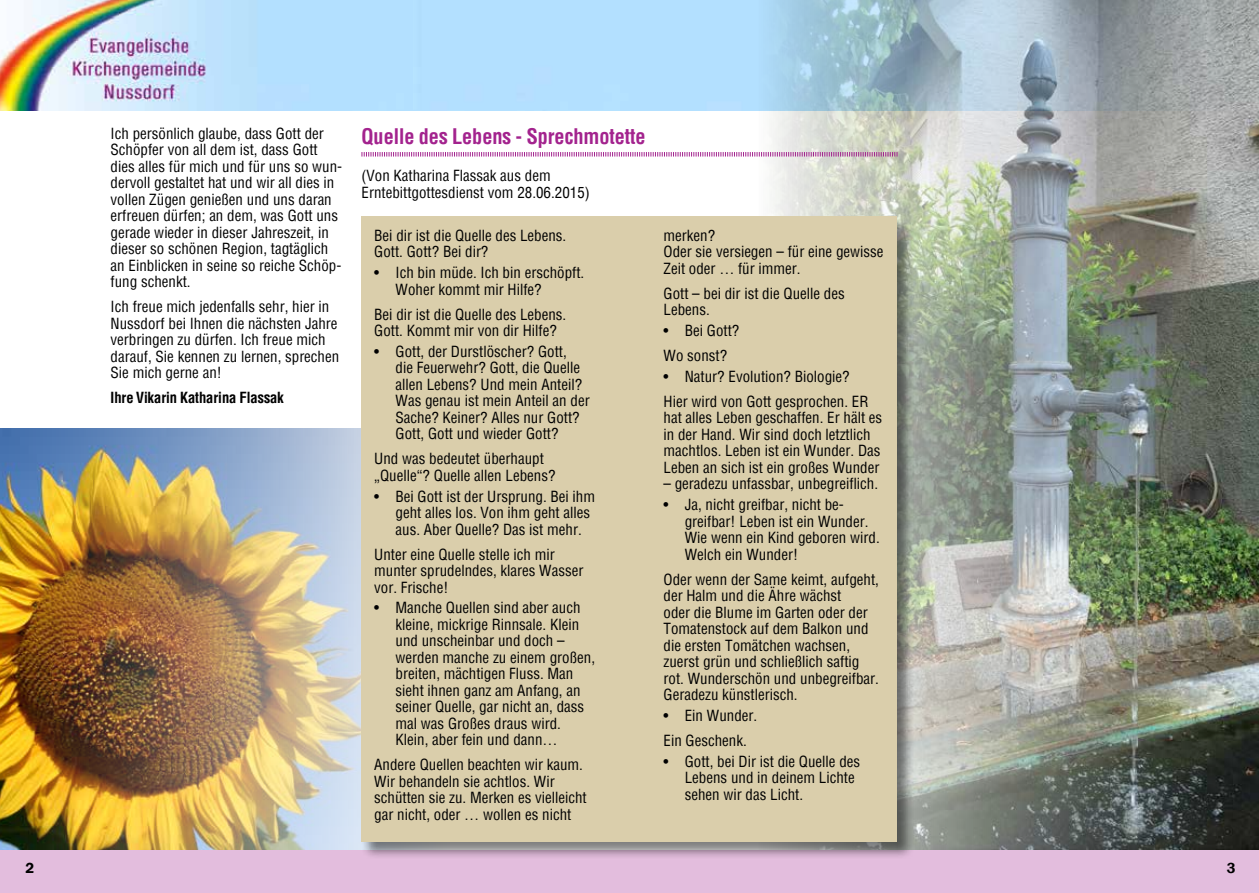
<style>
.page{position:relative;width:1259px;height:893px;background:#fff}
.page>*{position:absolute;margin:0;border:0;box-sizing:border-box;transform-origin:0 0}
.t1{font:700 condensed 21px "Helvetica";color:#a3238e}
.t2{font:condensed 15px/16.5px "Helvetica";color:#000}
.t3{font:700 condensed 15px "Helvetica";color:#000}
.t4{font:600 15px "Franklin Gothic";color:#000}
</style>
<div class="page">
<img style="left:0;top:0;width:758px;height:111px">
<img style="left:758px;top:0;width:501px;height:850px">
<img style="left:0;top:428px;width:361px;height:422px">
<div style="left:0;top:850px;width:631px;height:43px;background:#e3bddd"></div>
<div style="left:629px;top:850px;width:630px;height:43px;background:#e3bddd"></div>
<svg style="left:361px;top:151px;width:537px;height:6px"></svg>
<div style="left:361px;top:216px;width:554px;height:644px;background:#000;opacity:.5"></div>
<div style="left:361px;top:217px;width:536px;height:625px;background:#daceab"></div>
<p class="t2" style="left:111px;top:125px;width:233px">Ich persönlich glaube, dass Gott der Schöpfer von all dem ist, dass Gott dies alles für mich und für uns so wun&shy;dervoll gestaltet hat und wir all dies in vollen Zügen genießen und uns daran erfreuen dürfen; an dem, was Gott uns gerade wieder in dieser Jahreszeit, in dieser so schönen Region, tagtäglich an Einblicken in seine so reiche Schöp&shy;fung schenkt.</p>
<p class="t2" style="left:111px;top:298px;width:230px">Ich freue mich jedenfalls sehr, hier in Nussdorf bei Ihnen die nächsten Jahre verbringen zu dürfen. Ich freue mich darauf, Sie kennen zu lernen, sprechen Sie mich gerne an!</p>
<p class="t3" style="left:111px;top:389px;width:175px">Ihre Vikarin Katharina Flassak</p>
<h1 class="t1" style="left:361px;top:123px;width:285px">Quelle des Lebens - Sprechmotette</h1>
<p class="t2" style="left:361px;top:167px;width:230px">(Von Katharina Flassak aus dem<br>Erntebittgottesdienst vom 28.06.2015)</p>
<p class="t2" style="left:374px;top:227px;width:194px">Bei dir ist die Quelle des Lebens.<br>Gott. Gott? Bei dir?</p>
<p class="t2" style="left:395px;top:264px;width:190px;text-indent:-21px">• Ich bin müde. Ich bin erschöpft.<br>Woher kommt mir Hilfe?</p>
<p class="t2" style="left:374px;top:306px;width:194px">Bei dir ist die Quelle des Lebens.<br>Gott. Kommt mir von dir Hilfe?</p>
<p class="t2" style="left:395px;top:343px;width:196px;text-indent:-21px">• Gott, der Durstlöscher? Gott,<br>die Feuerwehr? Gott, die Quelle allen Lebens? Und mein Anteil?<br>Was genau ist mein Anteil an der<br>Sache? Keiner? Alles nur Gott?<br>Gott, Gott und wieder Gott?</p>
<p class="t2" style="left:374px;top:450px;width:183px">Und was bedeutet überhaupt „Quelle“? Quelle allen Lebens?</p>
<p class="t2" style="left:395px;top:488px;width:201px;text-indent:-21px">• Bei Gott ist der Ursprung. Bei ihm geht alles los. Von ihm geht alles aus. Aber Quelle? Das ist mehr.</p>
<p class="t2" style="left:374px;top:546px;width:211px">Unter eine Quelle stelle ich mir munter sprudelndes, klares Wasser vor. Frische!</p>
<p class="t2" style="left:395px;top:599px;width:201px;text-indent:-21px">• Manche Quellen sind aber auch kleine, mickrige Rinnsale. Klein und unscheinbar und doch – werden manche zu einem großen, breiten, mächtigen Fluss. Man sieht ihnen ganz am Anfang, an seiner Quelle, gar nicht an, dass mal was Großes draus wird.<br>Klein, aber fein und dann…</p>
<p class="t2" style="left:374px;top:756px;width:214px">Andere Quellen beachten wir kaum.<br>Wir behandeln sie achtlos. Wir schütten sie zu. Merken es vielleicht gar nicht, oder … wollen es nicht</p>
<p class="t2" style="left:663px;top:227px;width:221px">merken?<br>Oder sie versiegen – für eine gewisse<br>Zeit oder … für immer.</p>
<p class="t2" style="left:663px;top:285px;width:183px">Gott – bei dir ist die Quelle des<br>Lebens.</p>
<p class="t2" style="left:663px;top:318px;width:77px;line-height:25px">• Bei Gott?<br>Wo sonst?</p>
<p class="t2" style="left:663px;top:364px;width:206px;line-height:25px">• Natur? Evolution? Biologie?<br>Hier wird von Gott gesprochen. ER</p>
<p class="t2" style="left:663px;top:409px;width:220px">hat alles Leben geschaffen. Er hält es in der Hand. Wir sind doch letztlich machtlos. Leben ist ein Wunder. Das Leben an sich ist ein großes Wunder</p>
<p class="t2" style="left:663px;top:475px;width:216px">– geradezu unfassbar, unbegreiflich.</p>
<p class="t2" style="left:685px;top:496px;width:196px;text-indent:-21px">• Ja, nicht greifbar, nicht be&shy;greifbar! Leben ist ein Wunder.<br>Wie wenn ein Kind geboren wird.<br>Welch ein Wunder!</p>
<p class="t2" style="left:663px;top:571px;width:217px">Oder wenn der Same keimt, aufgeht, der Halm und die Ähre wächst<br>oder die Blume im Garten oder der<br>Tomatenstock auf dem Balkon und die ersten Tomätchen wachsen, zuerst grün und schließlich saftig rot. Wunderschön und unbegreifbar.<br>Geradezu künstlerisch.</p>
<p class="t2" style="left:663px;top:703px;width:95px;line-height:25px">• Ein Wunder.<br>Ein Geschenk.</p>
<p class="t2" style="left:685px;top:753px;width:177px;text-indent:-21px">• Gott, bei Dir ist die Quelle des<br>Lebens und in deinem Lichte sehen wir das Licht.</p>
<p class="t4" style="left:26px;top:858px;width:10px">2</p>
<p class="t4" style="left:1226px;top:858px;width:10px">3</p>
</div>
